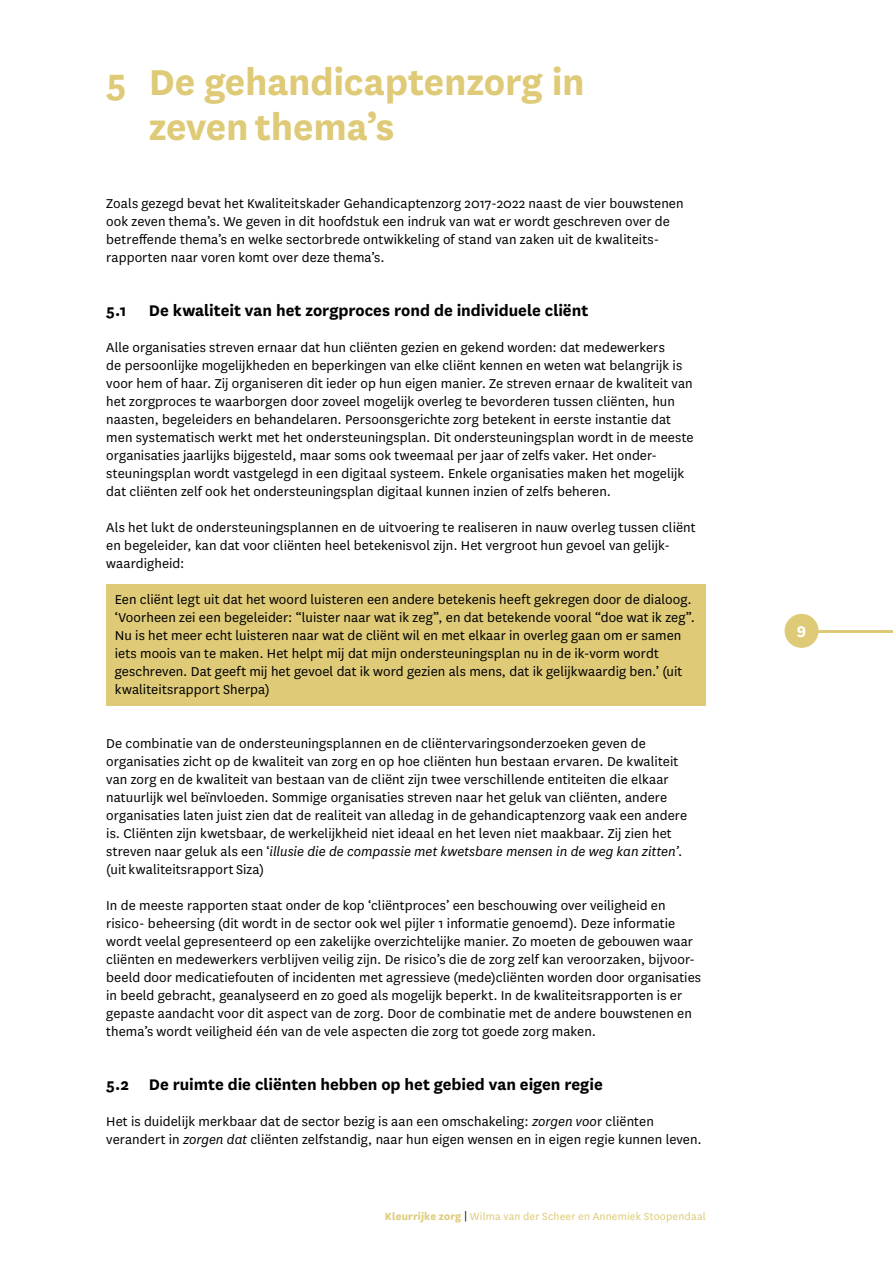
<style>
.page{position:relative;width:893px;height:1263px;background:#fff}
.page>*{position:absolute;margin:0;border:0;box-sizing:border-box;transform-origin:0 0}
.t1{font:700 42px/45px "National";letter-spacing:-.005em;color:#deca77}
.t2{font:700 18px "National";color:#000}
.t3{font:700 18px "National";color:#fff}
.t4{font:15px/18px "National";letter-spacing:.005em;color:#000}
.t5{font:12px "National";letter-spacing:.01em;color:#deca77}
.s1{font-style:italic}
.s2{font-weight:700}
.s3{color:#000}
</style>
<div class="page">
<div style="left:106px;top:584px;width:600px;height:122px;background:#deca77"></div>
<hr style="left:797px;top:630px;width:96px;height:3px;background:#deca77">
<div style="left:784px;top:614px;width:35px;height:34px;background:#deca77;border-radius:50%"></div>
<h1 class="t1" style="left:149px;top:57px;width:437px;text-indent:-43px">5 De gehandicaptenzorg in zeven thema’s</h1>
<p class="t4" style="left:106px;top:194px;width:579px">Zoals gezegd bevat het Kwaliteitskader Gehandicaptenzorg 2017-2022 naast de vier bouwstenen ook zeven thema’s. We geven in dit hoofdstuk een indruk van wat er wordt geschreven over de betreffende thema’s en welke sectorbrede ontwikkeling of stand van zaken uit de kwaliteits&shy;rapporten naar voren komt over deze thema’s.</p>
<p class="t2" style="left:106px;top:298px;width:21px">5.1</p>
<p class="t2" style="left:149px;top:298px;width:441px">De kwaliteit van het zorgproces rond de individuele cliënt</p>
<p class="t4" style="left:106px;top:338px;width:589px">Alle organisaties streven ernaar dat hun cliënten gezien en gekend worden: dat medewerkers<br>de persoonlijke mogelijkheden en beperkingen van elke cliënt kennen en weten wat belangrijk is voor hem of haar. Zij organiseren dit ieder op hun eigen manier. Ze streven ernaar de kwaliteit van het zorgproces te waarborgen door zoveel mogelijk overleg te bevorderen tussen cliënten, hun naasten, begeleiders en behandelaren. Persoonsgerichte zorg betekent in eerste instantie dat men systematisch werkt met het ondersteuningsplan. Dit ondersteuningsplan wordt in de meeste organisaties jaarlijks bijgesteld, maar soms ook tweemaal per jaar of zelfs vaker. Het onder&shy;steuningsplan wordt vastgelegd in een digitaal systeem. Enkele organisaties maken het mogelijk dat cliënten zelf ook het ondersteuningsplan digitaal kunnen inzien of zelfs beheren.</p>
<p class="t4" style="left:106px;top:518px;width:591px">Als het lukt de ondersteuningsplannen en de uitvoering te realiseren in nauw overleg tussen cliënt en begeleider, kan dat voor cliënten heel betekenisvol zijn. Het vergroot hun gevoel van gelijk&shy;waardigheid:</p>
<p class="t4" style="left:115px;top:590px;width:582px">Een cliënt legt uit dat het woord luisteren een andere betekenis heeft gekregen door de dialoog. ‘Voorheen zei een begeleider: “luister naar wat ik zeg”, en dat betekende vooral “doe wat ik zeg”.<br>Nu is het meer echt luisteren naar wat de cliënt wil en met elkaar in overleg gaan om er samen iets moois van te maken. Het helpt mij dat mijn ondersteuningsplan nu in de ik-vorm wordt geschreven. Dat geeft mij het gevoel dat ik word gezien als mens, dat ik gelijkwaardig ben.’ (uit kwaliteitsrapport Sherpa)</p>
<p class="t4" style="left:106px;top:734px;width:582px">De combinatie van de ondersteuningsplannen en de cliëntervaringsonderzoeken geven de organisaties zicht op de kwaliteit van zorg en op hoe cliënten hun bestaan ervaren. De kwaliteit van zorg en de kwaliteit van bestaan van de cliënt zijn twee verschillende entiteiten die elkaar natuurlijk wel beïnvloeden. Sommige organisaties streven naar het geluk van cliënten, andere organisaties laten juist zien dat de realiteit van alledag in de gehandicaptenzorg vaak een andere is. Cliënten zijn kwetsbaar, de werkelijkheid niet ideaal en het leven niet maakbaar. Zij zien het streven naar geluk als een ‘<span class="s1">illusie die de compassie met kwetsbare mensen in de weg kan zitten’</span>. (uit kwaliteitsrapport Siza)</p>
<p class="t4" style="left:106px;top:896px;width:596px">In de meeste rapporten staat onder de kop ‘cliëntproces’ een beschouwing over veiligheid en risico- beheersing (dit wordt in de sector ook wel pijler 1 informatie genoemd). Deze informatie wordt veelal gepresenteerd op een zakelijke overzichtelijke manier. Zo moeten de gebouwen waar cliënten en medewerkers verblijven veilig zijn. De risico’s die de zorg zelf kan veroorzaken, bijvoor&shy;beeld door medicatiefouten of incidenten met agressieve (mede)cliënten worden door organisaties in beeld gebracht, geanalyseerd en zo goed als mogelijk beperkt. In de kwaliteitsrapporten is er gepaste aandacht voor dit aspect van de zorg. Door de combinatie met de andere bouwstenen en thema’s wordt veiligheid één van de vele aspecten die zorg tot goede zorg maken.</p>
<p class="t2" style="left:106px;top:1072px;width:498px">5 .2 De ruimte die cliënten hebben op het gebied van eigen regie</p>
<p class="t4" style="left:106px;top:1112px;width:597px">Het is duidelijk merkbaar dat de sector bezig is aan een omschakeling: <span class="s1">zorgen voo</span>r cliënten verandert in <span class="s1">zorgen dat</span> cliënten zelfstandig, naar hun eigen wensen en in eigen regie kunnen leven.</p>
<p class="t5" style="left:385px;top:1209px;width:322px"><span class="s2">Kleurrijke zorg</span> <span class="s3">|</span> Wilma van der Scheer en Annemiek Stoopendaal</p>
<p class="t3" style="left:796px;top:619px;width:12px">9</p>
</div>
